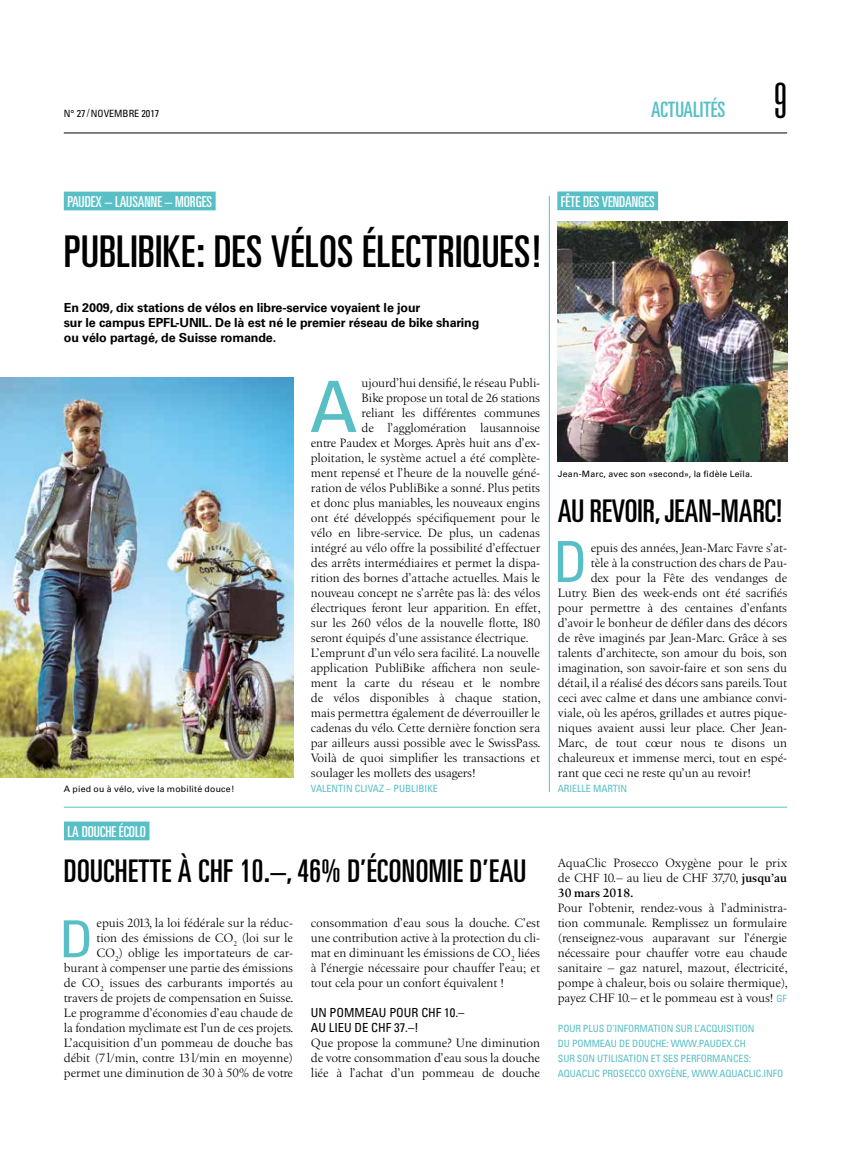
<style>
.page{position:relative;width:851px;height:1170px;background:#fff}
.page>*{position:absolute;margin:0;border:0;box-sizing:border-box;transform-origin:0 0}
.t1{font:condensed 70.75px "Univers";color:#57bfc5;scale:1.11 1}
.t2{font:condensed 56.75px "Univers";color:#57bfc5}
.t3{font:condensed 51.12px "Univers";color:#57bfc5;scale:1.11 1}
.t4{font:300 ultra-condensed 48.75px "Univers";color:#000}
.t5{font:ultra-condensed 43.75px "Univers";letter-spacing:.01em;color:#000}
.t6{font:ultra-condensed 31.25px "Univers";letter-spacing:.015em;color:#000}
.t7{font:ultra-condensed 21.25px "Univers";color:#57bfc5}
.t8{font:ultra-condensed 15px "Univers";color:#fff}
.t9{font:12.5px/15px "Birka";color:#000;text-align:justify}
.t10{font:700 12.5px/15px "Univers";letter-spacing:-.01em;color:#000}
.t11{font:condensed 12.5px/15px "Univers";color:#000}
.t12{font:condensed 10px/15px "Univers";letter-spacing:-.01em;color:#57bfc5}
.t13{font:condensed 10px "Univers";color:#000}
.t14{font:8.75px "Univers";letter-spacing:.02em;color:#000}
.s1{font-family:"Helvetica";font-weight:300;font-stretch:normal}
.s2{font-weight:600}
.s3{font-family:"Univers";font-stretch:condensed;font-size:10px;color:#57bfc5}
</style>
<div class="page">
<hr style="left:64px;top:133px;width:723px;height:1px;background:#000">
<div style="left:64px;top:192px;width:152px;height:18px;background:#57bfc5"></div>
<hr style="left:64px;top:806px;width:723px;height:1px;background:#57bfc5">
<img style="left:0;top:377px;width:293px;height:400px">
<div style="left:64px;top:821px;width:85px;height:19px;background:#57bfc5"></div>
<div style="left:557px;top:191px;width:101px;height:19px;background:#57bfc5"></div>
<img style="left:557px;top:222px;width:230px;height:240px">
<hr style="left:549px;top:196px;width:1px;height:596px;background:#57bfc5">
<p class="t13" style="left:64px;top:107px;width:97px">N° 27 <span class="s1">/</span>NOVEMBRE 2017</p>
<h3 class="t7" style="left:651px;top:97px;width:76px">ACTUALITÉS</h3>
<p class="t8" style="left:67px;top:193px;width:146px">PAUDEX – LAUSANNE – MORGES</p>
<h3 class="t5" style="left:64px;top:227px;width:479px">PUBLIBIKE: DES VÉLOS ÉLECTRIQUES!</h3>
<p class="t10" style="left:64px;top:300px;width:417px">En 2009, dix stations de vélos en libre-service voyaient le jour<br>sur le campus EPFL-UNIL. De là est né le premier réseau de bike sharing ou vélo partagé, de Suisse romande.</p>
<p class="t8" style="left:560px;top:193px;width:95px">FÊTE DES VENDANGES</p>
<h3 class="t4" style="left:773px;top:75px;width:15px">9</h3>
<p class="t14" style="left:64px;top:783px;width:172px">A pied ou à vélo, vive la mobilité douce!</p>
<p class="t8" style="left:68px;top:822px;width:80px">LA DOUCHE ÉCOLO</p>
<h1 class="t1" style="left:309px;top:362px;width:45px">A</h1>
<p class="t9" style="left:361px;top:375px;width:180px">ujourd’hui densifié, le réseau Publi-</p>
<p class="t9" style="left:361px;top:390px;width:180px">Bike propose un total de 26 stations</p>
<p class="t9" style="left:361px;top:405px;width:180px">reliant les différentes communes</p>
<p class="t9" style="left:361px;top:420px;width:180px">de l’agglomération lausannoise</p>
<p class="t9" style="left:311px;top:435px;width:231px">entre Paudex et Morges. Après huit ans d’ex-</p>
<p class="t9" style="left:311px;top:450px;width:231px">ploitation, le système actuel a été complète-</p>
<p class="t9" style="left:311px;top:465px;width:231px">ment repensé et l’heure de la nouvelle géné-</p>
<p class="t9" style="left:311px;top:480px;width:231px">ration de vélos PubliBike a sonné. Plus petits</p>
<p class="t9" style="left:311px;top:495px;width:231px">et donc plus maniables, les nouveaux engins</p>
<p class="t9" style="left:311px;top:510px;width:231px">ont été développés spécifiquement pour le</p>
<p class="t9" style="left:311px;top:525px;width:231px">vélo en libre-service. De plus, un cadenas</p>
<p class="t9" style="left:311px;top:540px;width:231px">intégré au vélo offre la possibilité d’effectuer</p>
<p class="t9" style="left:311px;top:555px;width:231px">des arrêts intermédiaires et permet la dispa-</p>
<p class="t9" style="left:311px;top:570px;width:231px">rition des bornes d’attache actuelles. Mais le</p>
<p class="t9" style="left:311px;top:585px;width:231px">nouveau concept ne s’arrête pas là: des vélos</p>
<p class="t9" style="left:311px;top:600px;width:231px">électriques feront leur apparition. En effet,</p>
<p class="t9" style="left:311px;top:615px;width:231px">sur les 260 vélos de la nouvelle flotte, 180</p>
<p class="t9" style="left:311px;top:630px;width:219px">seront équipés d’une assistance électrique.</p>
<p class="t9" style="left:311px;top:645px;width:231px">L’emprunt d’un vélo sera facilité. La nouvelle</p>
<p class="t9" style="left:311px;top:660px;width:231px">application PubliBike affichera non seule-</p>
<p class="t9" style="left:311px;top:675px;width:231px">ment la carte du réseau et le nombre</p>
<p class="t9" style="left:311px;top:690px;width:231px">de vélos disponibles à chaque station,</p>
<p class="t9" style="left:311px;top:705px;width:231px">mais permettra également de déverrouiller le</p>
<p class="t9" style="left:311px;top:720px;width:231px">cadenas du vélo. Cette dernière fonction sera</p>
<p class="t9" style="left:311px;top:735px;width:231px">par ailleurs aussi possible avec le SwissPass.</p>
<p class="t9" style="left:311px;top:750px;width:231px">Voilà de quoi simplifier les transactions et</p>
<p class="t9" style="left:311px;top:765px;width:166px">soulager les mollets des usagers!</p>
<p class="t12" style="left:311px;top:780px;width:129px">VALENTIN CLIVAZ – PUBLIBIKE</p>
<h3 class="t6" style="left:64px;top:853px;width:463px">DOUCHETTE À CHF 10.–, 46% D’ÉCONOMIE D’EAU</h3>
<h3 class="t3" style="left:59px;top:906px;width:33px">D</h3>
<p class="t9" style="left:64px;top:915px;width:231px;text-align:right">epuis 2013, la loi fédérale sur la réduc-<br>tion des émissions de CO<sub>2</sub> (loi sur le<br>CO<sub>2</sub>) oblige les importateurs de car&shy;burant à compenser une partie des émissions de CO<sub>2</sub> issues des carburants importés au travers de projets de compensation en Suisse.<br>Le programme d’économies d’eau chaude de la fondation myclimate est l’un de ces projets.<br>L’acquisition d’un pommeau de douche bas débit (7l/min, contre 13l/min en moyenne) permet une diminution de 30 à 50% de votre</p>
<p class="t9" style="left:311px;top:915px;width:231px">consommation d’eau sous la douche. C’est une contribution active à la protection du cli&shy;mat en diminuant les émissions de CO<sub>2</sub> liées à l’énergie nécessaire pour chauffer l’eau; et tout cela pour un confort équivalent !</p>
<p class="t11" style="left:311px;top:1005px;width:155px">UN POMMEAU POUR CHF 10.–<br>AU LIEU DE CHF 37.–!</p>
<p class="t9" style="left:311px;top:1035px;width:231px">Que propose la commune? Une diminution de votre consommation d’eau sous la douche liée à l’achat d’un pommeau de douche</p>
<p class="t14" style="left:557px;top:468px;width:196px">Jean-Marc, avec son «second», la fidèle Leïla.</p>
<h3 class="t6" style="left:557px;top:493px;width:226px">AU REVOIR, JEAN-MARC!</h3>
<h2 class="t2" style="left:553px;top:526px;width:36px">D</h2>
<p class="t9" style="left:590px;top:540px;width:198px">epuis des années, Jean-Marc Favre s’at-</p>
<p class="t9" style="left:590px;top:555px;width:198px">tèle à la construction des chars de Pau-</p>
<p class="t9" style="left:590px;top:570px;width:198px">dex pour la Fête des vendanges de</p>
<p class="t9" style="left:557px;top:585px;width:231px">Lutry. Bien des week-ends ont été sacrifiés</p>
<p class="t9" style="left:557px;top:600px;width:231px">pour permettre à des centaines d’enfants</p>
<p class="t9" style="left:557px;top:615px;width:231px">d’avoir le bonheur de défiler dans des décors</p>
<p class="t9" style="left:557px;top:630px;width:231px">de rêve imaginés par Jean-Marc. Grâce à ses</p>
<p class="t9" style="left:557px;top:645px;width:231px">talents d’architecte, son amour du bois, son</p>
<p class="t9" style="left:557px;top:660px;width:231px">imagination, son savoir-faire et son sens du</p>
<p class="t9" style="left:557px;top:675px;width:231px">détail, il a réalisé des décors sans pareils. Tout</p>
<p class="t9" style="left:557px;top:690px;width:231px">ceci avec calme et dans une ambiance convi-</p>
<p class="t9" style="left:557px;top:705px;width:231px">viale, où les apéros, grillades et autres pique-</p>
<p class="t9" style="left:557px;top:720px;width:231px">niques avaient aussi leur place. Cher Jean-</p>
<p class="t9" style="left:557px;top:735px;width:231px">Marc, de tout cœur nous te disons un</p>
<p class="t9" style="left:557px;top:750px;width:231px">chaleureux et immense merci, tout en espé-</p>
<p class="t9" style="left:557px;top:765px;width:194px">rant que ceci ne reste qu’un au revoir!</p>
<p class="t12" style="left:557px;top:780px;width:71px">ARIELLE MARTIN</p>
<p class="t9" style="left:557px;top:855px;width:231px">AquaClic Prosecco Oxygène pour le prix de CHF 10.– au lieu de CHF 37,70, <span class="s2">jusqu’au 30 mars 2018.</span></p>
<p class="t9" style="left:557px;top:900px;width:231px">Pour l’obtenir, rendez-vous à l’administra&shy;tion communale. Remplissez un formulaire (renseignez-vous auparavant sur l’énergie nécessaire pour chauffer votre eau chaude sanitaire – gaz naturel, mazout, électricité, pompe à chaleur, bois ou solaire thermique), payez CHF 10.– et le pommeau est à vous! <span class="s3">GF</span></p>
<p class="t12" style="left:557px;top:1020px;width:227px">POUR PLUS D’INFORMATION SUR L’ACQUISITION<br>DU POMMEAU DE DOUCHE: WWW.PAUDEX.CH<br>SUR SON UTILISATION ET SES PERFORMANCES:<br>AQUACLIC PROSECCO OXYGÈNE, WWW.AQUACLIC.INFO</p>
</div>
